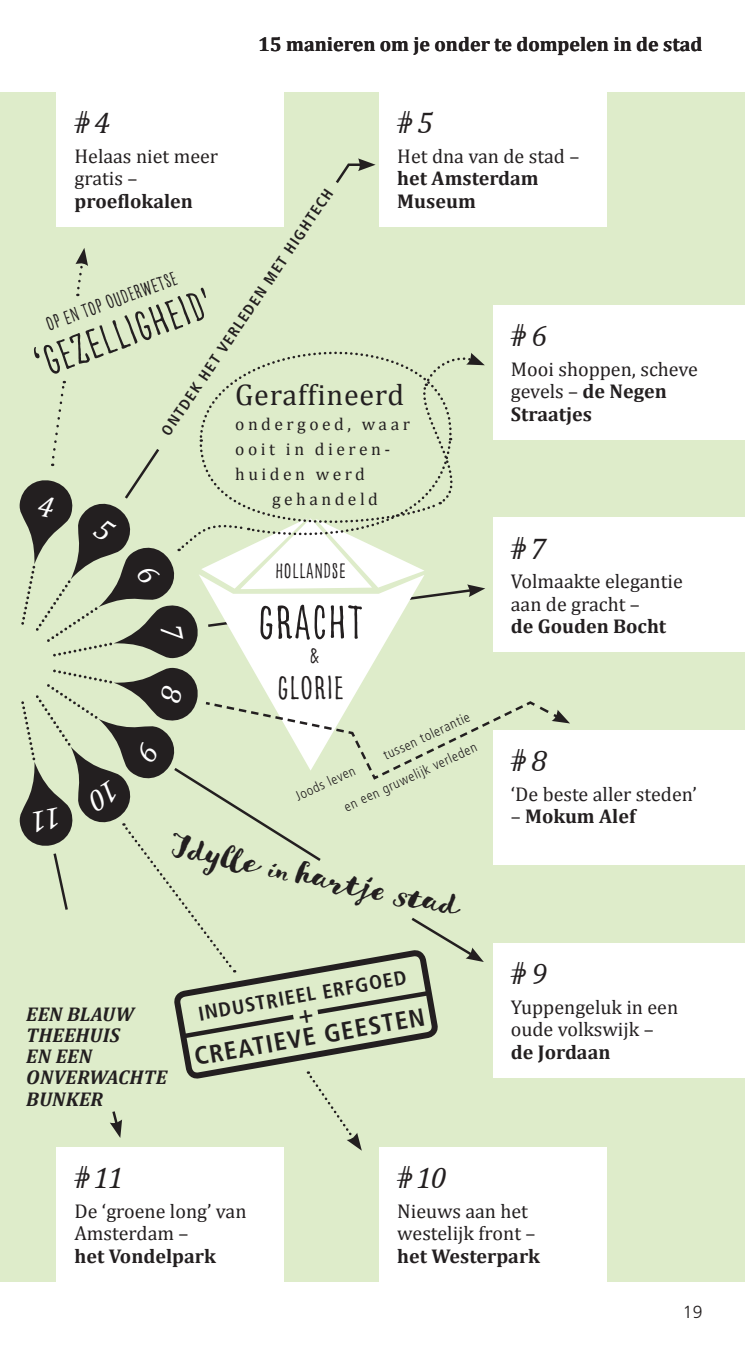
<style>
.page{position:relative;width:745px;height:1347px;background:#fff}
.page>*{position:absolute;margin:0;border:0;box-sizing:border-box;transform-origin:0 0}
.K_Good_life{font:50px "Goodlife Sans Condensed";color:#231f20}
.K_goodlife_cond{font:45.25px "Goodlife Sans Condensed";color:#231f20}
.K_kursiv{font:35px "Goodlife Brush";color:#231f20}
.K_Good_life-2{font:35px "Goodlife Sans Condensed";color:#231f20}
.K_Cambria_klein_gesp{font:30px "Cambria";letter-spacing:.025em;color:#231f20}
.Kompass_Ziffer{font:italic 30px "Cambria";color:#231f20}
.K_Versalien_bold_mit{font:25px "DM Frutiger LT Pro 67 Bold Cn";color:#231f20}
.K_Good_life-3{font:22.5px "Goodlife Sans Condensed";color:#231f20}
.K_goodlife_cond-2{font:20.75px "Goodlife Sans Condensed";color:#231f20}
.Kompass_Text{font:20px/22.5px "Cambria";color:#231f20}
.Kompass_Text-2{font:700 20px/22.5px "Cambria";color:#231f20}
.K_Cambria_Versalien{font:italic 700 20px/21.2px "Cambria";letter-spacing:.01em;color:#231f20}
.Kolumne{font:700 20px "Cambria";color:#231f20}
.K_Versalien_bold_mit-2{font:20px "DM Frutiger LT Pro 67 Bold Cn";color:#231f20}
.K_Cambria_klein_gesp-2{font:17.5px "Cambria";letter-spacing:.2em;color:#231f20}
.Pagina{font:300 17.5px "DM Frutiger LT Pro 45";color:#231f20}
.K_Versalien_bold_kle{font:15px "DM Frutiger LT Pro 67 Bold Cn";color:#231f20}
.K_mini{font:13.75px "DM Frutiger LT Pro 47 Light Cn";color:#231f20}
.s1{font-weight:400}
.s2{font-weight:700}
.s3{font-size:25px}
</style>
<div class="page">
<div style="left:0;top:92px;width:744px;height:1189px;background:#deecca"></div>
<div style="left:57px;top:1147px;width:226px;height:134px;background:#fff"></div>
<div style="left:379px;top:1147px;width:227px;height:134px;background:#fff"></div>
<div style="left:493px;top:943px;width:251px;height:134px;background:#fff"></div>
<div style="left:493px;top:730px;width:251px;height:135px;background:#fff"></div>
<div style="left:493px;top:517px;width:251px;height:135px;background:#fff"></div>
<div style="left:493px;top:305px;width:251px;height:134px;background:#fff"></div>
<div style="left:379px;top:92px;width:227px;height:135px;background:#fff"></div>
<div style="left:57px;top:92px;width:226px;height:135px;background:#fff"></div>
<svg style="left:347px;top:1137px;width:14px;height:13px"></svg>
<svg style="left:75px;top:248px;width:13px;height:48px"></svg>
<svg style="left:336px;top:158px;width:39px;height:25px"></svg>
<svg style="left:110px;top:1111px;width:12px;height:27px"></svg>
<svg style="left:181px;top:1041px;width:230px;height:96px"></svg>
<svg style="left:51px;top:351px;width:518px;height:690px"></svg>
<p class="Kolumne" style="left:258px;top:30px;width:445px">15 manieren om je onder te dompelen in de stad</p>
<p class="Kompass_Ziffer" style="left:417px;top:102px;width:17px">5</p>
<p class="Kompass_Text-2" style="left:397px;top:144px;width:183px"><span class="s1">Het dna van de stad – </span>het Amsterdam<br>Museum</p>
<p class="Kompass_Ziffer" style="left:94px;top:102px;width:17px">4</p>
<p class="Kompass_Text" style="left:74px;top:145px;width:145px">Helaas niet meer gratis – <span class="s2">proeflokalen</span></p>
<p class="K_Versalien_bold_kle" style="left:157px;top:429px;width:296px;rotate:-56deg">ONTDEK HET VERLEDEN MET HIGHTECH</p>
<p class="K_goodlife_cond-2" style="left:43px;top:314px;width:140px;rotate:-20deg">OP EN TOP OUDERWETSE</p>
<p class="K_goodlife_cond" style="left:27px;top:341px;width:187px;rotate:-20deg">‘GEZELLIGHEID'</p>
<p class="Kompass_Ziffer" style="left:531px;top:314px;width:17px">6</p>
<p class="Kompass_Text" style="left:510px;top:357px;width:188px">Mooi shoppen, scheve gevels – <span class="s2">de Negen<br>Straatjes</span></p>
<p class="K_Cambria_klein_gesp" style="left:235px;top:377px;width:170px">Geraffineerd</p>
<p class="K_Cambria_klein_gesp-2" style="left:235px;top:414px;width:176px">ondergoed, waar</p>
<p class="K_Cambria_klein_gesp-2" style="left:235px;top:439px;width:156px">ooit in dieren-</p>
<p class="K_Cambria_klein_gesp-2" style="left:235px;top:464px;width:131px">huiden werd</p>
<p class="K_Cambria_klein_gesp-2" style="left:272px;top:489px;width:107px">gehandeld</p>
<p class="K_Good_life-3" style="left:275px;top:558px;width:73px">HOLLANDSE</p>
<p class="K_Good_life" style="left:257px;top:594px;width:108px">GRACHT</p>
<p class="K_Good_life-3" style="left:309px;top:643px;width:11px">&amp;</p>
<p class="K_Good_life-2" style="left:277px;top:667px;width:69px">GLORIE</p>
<p class="K_mini" style="left:380px;top:748px;width:95px;rotate:-25deg">tussen tolerantie</p>
<p class="K_mini" style="left:341px;top:800px;width:146px;rotate:-25deg">en een gruwelijk verleden</p>
<p class="K_mini" style="left:292px;top:789px;width:66px;rotate:-25deg">Joods leven</p>
<p class="K_kursiv" style="left:178px;top:823px;width:292px;rotate:12deg">Idyll e <span class="s3">in</span> hartje stad</p>
<p class="K_Cambria_Versalien" style="left:26px;top:1002px;width:109px">EEN BLAUW</p>
<p class="K_Cambria_Versalien" style="left:26px;top:1023px;width:142px">THEEHUIS<br>EN EEN<br>ONVERWACHTE<br>BUNKER</p>
<p class="K_Versalien_bold_mit-2" style="left:196px;top:1002px;width:212px;rotate:-10deg">INDUSTRIEEL ERFGOED</p>
<p class="K_Versalien_bold_mit" style="left:192px;top:1042px;width:235px;rotate:-10deg">CREATIEVE GEESTEN</p>
<p class="Kompass_Ziffer" style="left:530px;top:527px;width:17px">7</p>
<p class="Kompass_Text" style="left:510px;top:570px;width:173px">Volmaakte elegantie aan de gracht –<br><span class="s2">de Gouden Bocht</span></p>
<p class="Kompass_Ziffer" style="left:530px;top:740px;width:17px">8</p>
<p class="Kompass_Text" style="left:510px;top:782px;width:187px">‘De beste aller steden’</p>
<p class="Kompass_Text-2" style="left:510px;top:804px;width:126px"><span class="s1">–</span> Mokum Alef</p>
<p class="Kompass_Ziffer" style="left:531px;top:952px;width:17px">9</p>
<p class="Kompass_Text" style="left:510px;top:995px;width:169px">Yuppengeluk in een oude volkswijk – <span class="s2">de Jordaan</span></p>
<p class="Kompass_Ziffer" style="left:93px;top:1156px;width:32px">11</p>
<p class="Kompass_Text" style="left:74px;top:1199px;width:173px">De ‘groene long’ van<br>Amsterdam –<br><span class="s2">het Vondelpark</span></p>
<p class="Kompass_Ziffer" style="left:416px;top:1156px;width:31px">10</p>
<p class="Kompass_Text" style="left:397px;top:1199px;width:144px">Nieuws aan het westelijk front – <span class="s2">het Westerpark</span></p>
<p class="Pagina" style="left:682px;top:1301px;width:21px">19</p>
</div>
